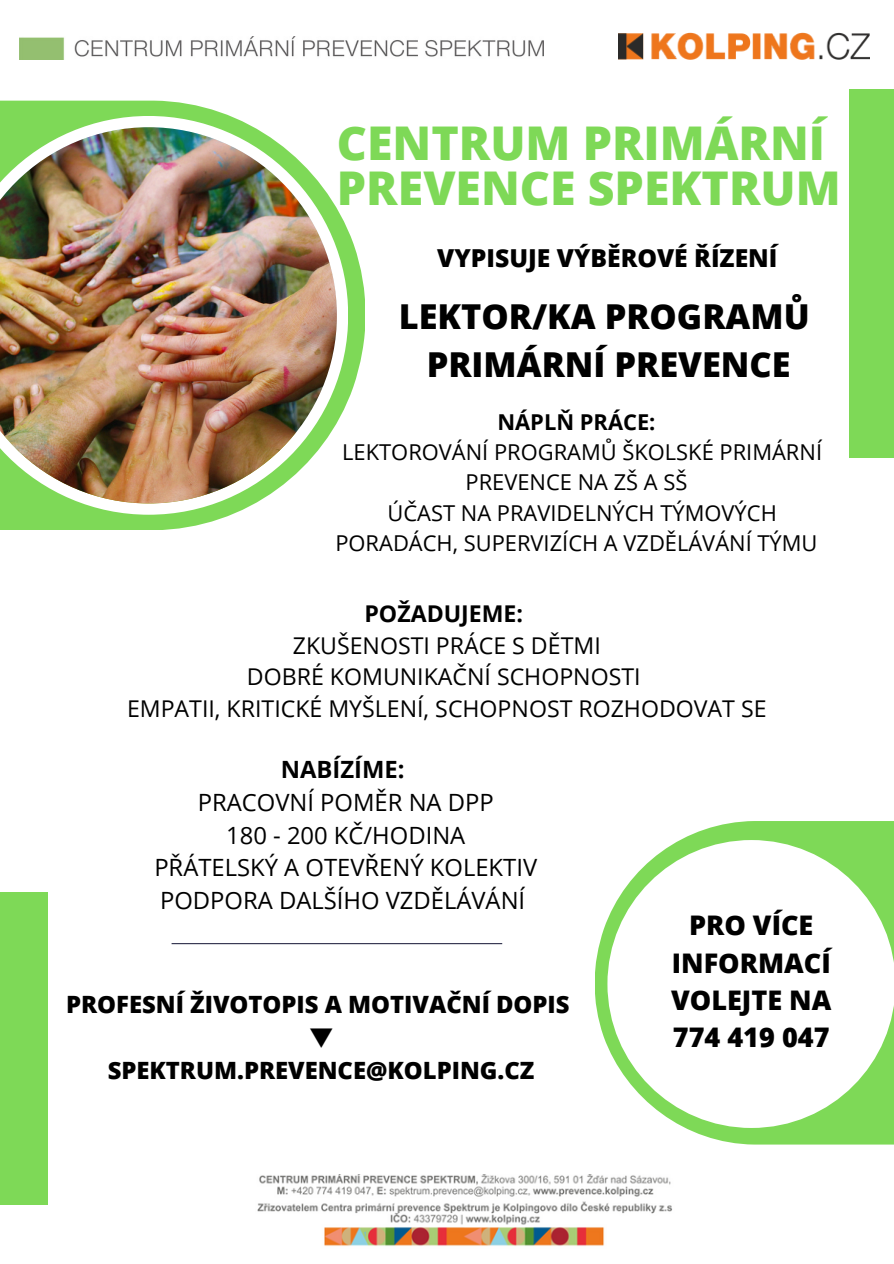
<style>
.page{position:relative;width:894px;height:1264px;background:#fff}
.page>*{position:absolute;margin:0;border:0;box-sizing:border-box;transform-origin:0 0}
.t1{font:800 46.5px/45px "Open Sans";color:#7ed957}
.t2{font:800 34.35px/47.7px "Open Sans";color:#000;text-align:center}
.t3{font:800 27px/37.2px "Open Sans";color:#000;text-align:center}
.t4{font:800 24.75px "Open Sans";color:#000}
.t5{font:800 23.85px/32.8px "Open Sans";color:#000;text-align:center}
.t6{font:23.7px "Open Sans";color:#000}
.t7{font:700 23.7px "Open Sans";color:#000}
.t8{font:23.1px "Open Sans";color:#000}
.t9{font:700 23.1px "Open Sans";color:#000}
.t10{font:21.9px/30.2px "Open Sans";color:#000;text-align:center}
.t11{font:700 21.9px "Open Sans";color:#000}
.s1{font-family:"Noto Sans CJ Ksc";font-weight:700}
</style>
<div class="page">
<svg style="left:0;top:101px;width:365px;height:429px"></svg>
<svg style="left:0;top:116px;width:348px;height:398px"></svg>
<img style="left:0;top:127px;width:337px;height:376px">
<hr style="left:171px;top:943px;width:331px;height:1px;background:#2c2e49">
<div style="left:0;top:892px;width:48px;height:312px;background:#7ed957"></div>
<div style="left:849px;top:89px;width:44px;height:368px;background:#7ed957"></div>
<svg style="left:595px;top:821px;width:298px;height:323px;fill:#7ed957"></svg>
<div style="left:607px;top:840px;width:286px;height:287px;background:#fff;border-radius:50%"></div>
<img style="left:618px;top:33px;width:251px;height:27px">
<img style="left:19px;top:36px;width:524px;height:24px">
<img style="left:257px;top:1174px;width:415px;height:72px">
<p class="t1" style="left:337px;top:119px;width:505px">CENTRUM PRIMÁRNÍ<br>PREVENCE SPEKTRUM</p>
<p class="t4" style="left:437px;top:241px;width:341px">VYPISUJE VÝBĚROVÉ ŘÍZENÍ</p>
<p class="t2" style="left:398px;top:292px;width:412px">LEKTOR/KA PROGRAMŮ<br>PRIMÁRNÍ PREVENCE</p>
<p class="t11" style="left:497px;top:407px;width:160px">NÁPLŇ PRÁCE:</p>
<p class="t10" style="left:342px;top:437px;width:481px">LEKTOROVÁNÍ PROGRAMŮ ŠKOLSKÉ PRIMÁRNÍ<br>PREVENCE NA ZŠ A SŠ</p>
<p class="t10" style="left:335px;top:497px;width:483px">ÚČAST NA PRAVIDELNÝCH TÝMOVÝCH<br>PORADÁCH, SUPERVIZÍCH A VZDĚLÁVÁNÍ TÝMU</p>
<h1 class="t9" style="left:364px;top:597px;width:160px">POŽADUJEME:</h1>
<h3 class="t8" style="left:293px;top:629px;width:309px">ZKUŠENOSTI PRÁCE S DĚTMI</h3>
<h2 class="t8" style="left:247px;top:660px;width:395px">DOBRÉ KOMUNIKAČNÍ SCHOPNOSTI</h2>
<p class="t8" style="left:127px;top:692px;width:641px">EMPATII, KRITICKÉ MYŠLENÍ, SCHOPNOST ROZHODOVAT SE</p>
<p class="t7" style="left:281px;top:753px;width:125px">NABÍZÍME:</p>
<p class="t6" style="left:198px;top:785px;width:297px">PRACOVNÍ POMĚR NA DPP</p>
<p class="t6" style="left:226px;top:818px;width:240px">180 - 200 KČ/HODINA</p>
<p class="t6" style="left:154px;top:851px;width:384px">PŘÁTELSKÝ A OTEVŘENÝ KOLEKTIV</p>
<h3 class="t6" style="left:160px;top:883px;width:366px">PODPORA DALŠÍHO VZDĚLÁVÁNÍ</h3>
<h4 class="t5" style="left:66px;top:987px;width:505px">PROFESNÍ ŽIVOTOPIS A MOTIVAČNÍ DOPIS <span class="s1">▼<br></span>SPEKTRUM.PREVENCE@KOLPING.CZ</h4>
<p class="t3" style="left:671px;top:906px;width:162px">PRO VÍCE<br>INFORMACÍ<br>VOLEJTE NA<br>774 419 047</p>
</div>
